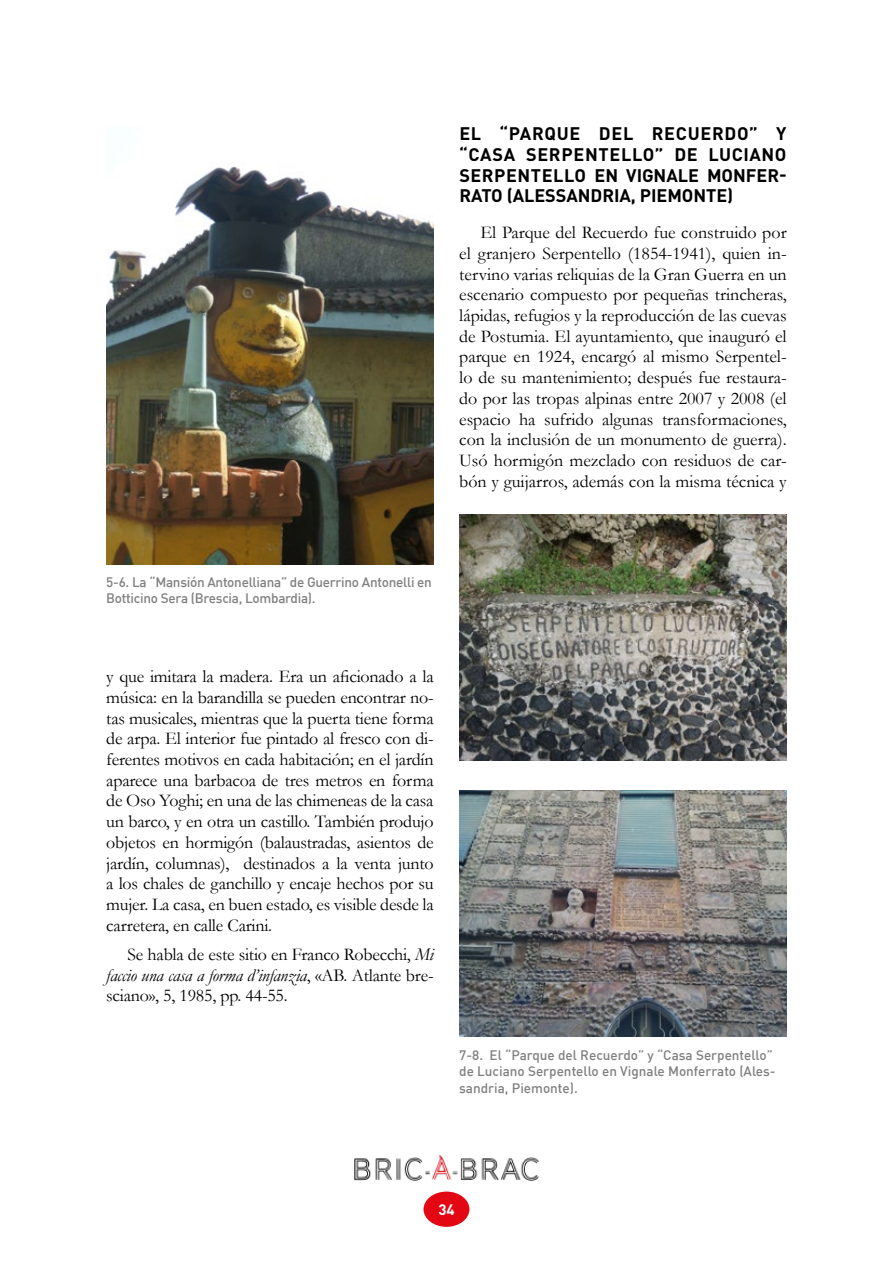
<style>
.page{position:relative;width:893px;height:1263px;background:#fff}
.page>*{position:absolute;margin:0;border:0;box-sizing:border-box;transform-origin:0 0}
.t1{font:18px/20.7px "Garamond";letter-spacing:-.01em;color:#000;text-align:justify}
.t2{font:700 18px/20.7px "DIN Pro";color:#000;text-align:justify}
.t3{font:700 15px "DIN Pro";color:#fff}
.t4{font:500 13.5px/16.2px "DIN";letter-spacing:-.01em;color:#808080}
.s1{font-style:italic}
</style>
<div class="page">
<div style="left:423px;top:1191px;width:47px;height:36px;background:#e30613;border-radius:50%"></div>
<div style="left:422px;top:1190px;width:49px;height:38px;border:2px solid #fff;border-radius:50%"></div>
<img style="left:354px;top:1156px;width:185px;height:24px">
<img style="left:106px;top:166px;width:328px;height:398px">
<img style="left:459px;top:514px;width:328px;height:246px">
<img style="left:459px;top:791px;width:328px;height:245px">
<p class="t2" style="left:459px;top:123px;width:329px">EL “PARQUE DEL RECUERDO” Y “CASA SERPENTELLO” DE LUCIANO SERPENTELLO EN VIGNALE MONFER-RATO (ALESSANDRIA, PIEMONTE)</p>
<p class="t1" style="left:459px;top:222px;width:329px;text-indent:21px">El Parque del Recuerdo fue construido por el granjero Serpentello (1854-1941), quien in&shy;tervino varias reliquias de la Gran Guerra en un escenario compuesto por pequeñas trincheras, lápidas, refugios y la reproducción de las cuevas de Postumia. El ayuntamiento, que inauguró el parque en 1924, encargó al mismo Serpentel&shy;lo de su mantenimiento; después fue restaura&shy;do por las tropas alpinas entre 2007 y 2008 (el espacio ha sufrido algunas transformaciones, con la inclusión de un monumento de guerra).<br>Usó hormigón mezclado con residuos de car&shy;bón y guijarros, además con la misma técnica y</p>
<p class="t4" style="left:106px;top:573px;width:327px">5-6. La “Mansión Antonelliana” de Guerrino Antonelli en<br>Botticino Sera (Brescia, Lombardia).</p>
<p class="t1" style="left:106px;top:666px;width:329px">y que imitara la madera. Era un aficionado a la música: en la barandilla se pueden encontrar no&shy;tas musicales, mientras que la puerta tiene forma de arpa. El interior fue pintado al fresco con di&shy;ferentes motivos en cada habitación; en el jardín aparece una barbacoa de tres metros en forma de Oso Yoghi; en una de las chimeneas de la casa un barco, y en otra un castillo. También produjo objetos en hormigón (balaustradas, asientos de jardín, columnas), destinados a la venta junto a los chales de ganchillo y encaje hechos por su mujer. La casa, en buen estado, es visible desde la carretera, en calle Carini.</p>
<p class="t1" style="left:106px;top:943px;width:329px;text-indent:21px">Se habla de este sitio en Franco Robecchi, <span class="s1">Mi faccio una casa a forma d’infanzia</span>, «AB. Atlante bre&shy;sciano», 5, 1985, pp. 44-55.</p>
<p class="t4" style="left:459px;top:1047px;width:318px">7-8. El “Parque del Recuerdo” y “Casa Serpentello” de Luciano Serpentello en Vignale Monferrato (Ales&shy;sandria, Piemonte).</p>
<p class="t3" style="left:438px;top:1199px;width:18px">34</p>
</div>
